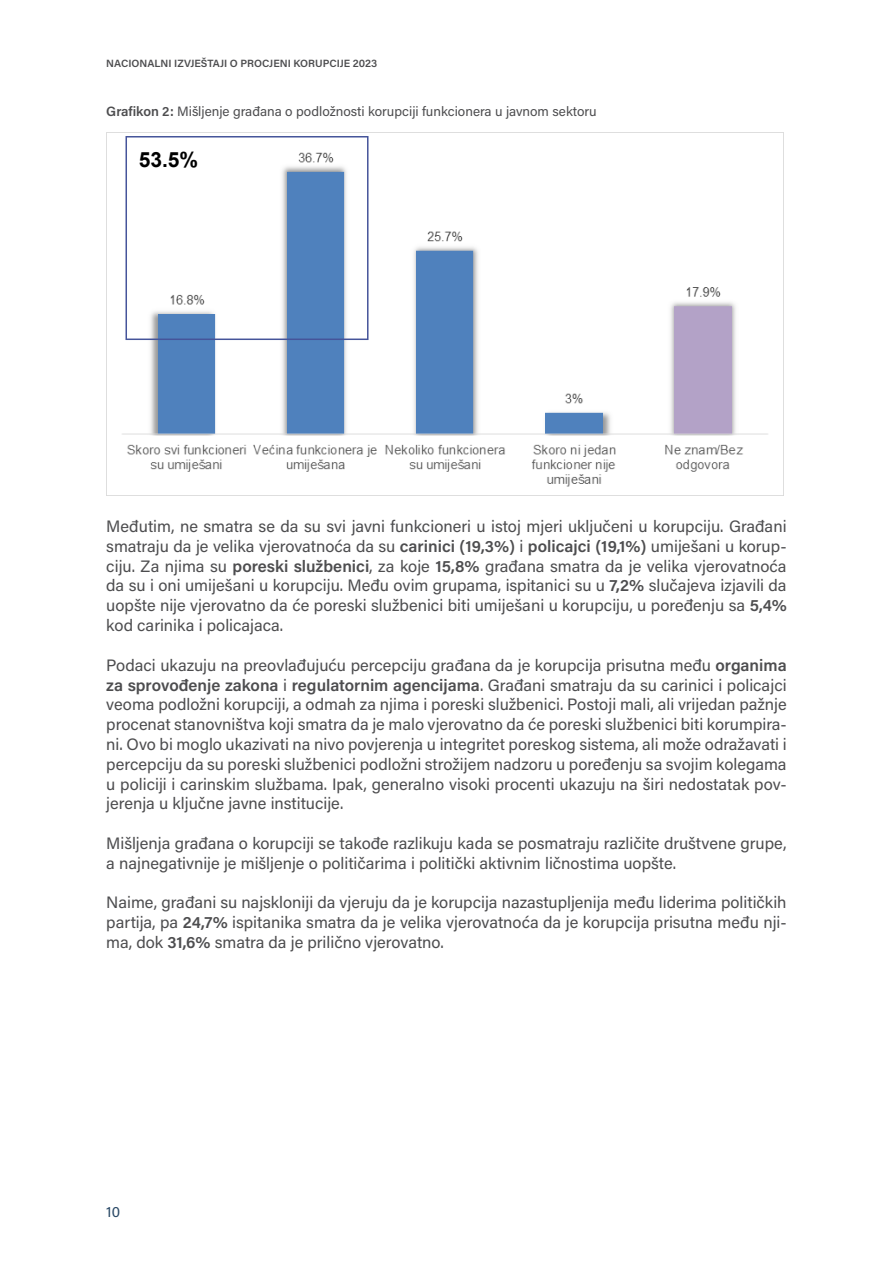
<style>
.page{position:relative;width:893px;height:1263px;background:#fff}
.page>*{position:absolute;margin:0;border:0;box-sizing:border-box;transform-origin:0 0}
.t1{font:700 21px "Arial";color:#000}
.t2{font:16.5px/19.8px "Acumin Pro";color:#4d4d4f;text-align:justify}
.t3{font:15px "Acumin Pro";color:#2a4966}
.t4{font:13.5px "Acumin Pro";color:#4d4d4f}
.t5{font:600 10.5px "Acumin Pro";color:#4d4d4f}
.s1{font-weight:600}
</style>
<div class="page">
<img style="left:107px;top:132px;width:676px;height:355px">
<div style="left:125px;top:136px;width:243px;height:204px;border:2px solid #45549a"></div>
<p class="t5" style="left:106px;top:56px;width:273px">NACIONALNI IZVJEŠTAJI O PROCJENI KORUPCIJE 2023</p>
<p class="t4" style="left:106px;top:102px;width:492px"><span class="s1">Grafikon 2:</span> Mišljenje građana o podložnosti korupciji funkcionera u javnom sektoru</p>
<p class="t1" style="left:139px;top:145px;width:61px">53.5%</p>
<p class="t2" style="left:106px;top:516px;width:682px">Međutim, ne smatra se da su svi javni funkcioneri u istoj mjeri uključeni u korupciju. Građani smatraju da je velika vjerovatnoća da su <span class="s1">carinici (19,3%)</span> i <span class="s1">policajci (19,1%)</span> umiješani u korup&shy;ciju. Za njima su <span class="s1">poreski službenici</span>, za koje <span class="s1">15,8%</span> građana smatra da je velika vjerovatnoća da su i oni umiješani u korupciju. Među ovim grupama, ispitanici su u <span class="s1">7,2%</span> slučajeva izjavili da uopšte nije vjerovatno da će poreski službenici biti umiješani u korupciju, u poređenju sa <span class="s1">5,4% </span>kod carinika i policajaca.</p>
<p class="t2" style="left:106px;top:654px;width:682px">Podaci ukazuju na preovlađujuću percepciju građana da je korupcija prisutna među <span class="s1">organima za sprovođenje zakona</span> i <span class="s1">regulatornim agencijama</span>. Građani smatraju da su carinici i policajci veoma podložni korupciji, a odmah za njima i poreski službenici. Postoji mali, ali vrijedan pažnje procenat stanovništva koji smatra da je malo vjerovatno da će poreski službenici biti korumpira&shy;ni. Ovo bi moglo ukazivati na nivo povjerenja u integritet poreskog sistema, ali može odražavati i percepciju da su poreski službenici podložni strožijem nadzoru u poređenju sa svojim kolegama u policiji i carinskim službama. Ipak, generalno visoki procenti ukazuju na širi nedostatak pov&shy;jerenja u ključne javne institucije.</p>
<p class="t2" style="left:106px;top:832px;width:682px">Mišljenja građana o korupciji se takođe razlikuju kada se posmatraju različite društvene grupe, a najnegativnije je mišljenje o političarima i politički aktivnim ličnostima uopšte.</p>
<p class="t2" style="left:106px;top:892px;width:682px">Naime, građani su najskloniji da vjeruju da je korupcija nazastupljenija među liderima političkih partija, pa <span class="s1">24,7%</span> ispitanika smatra da je velika vjerovatnoća da je korupcija prisutna među nji&shy;ma, dok <span class="s1">31,6%</span> smatra da je prilično vjerovatno.</p>
<p class="t3" style="left:106px;top:1201px;width:15px">10</p>
</div>
